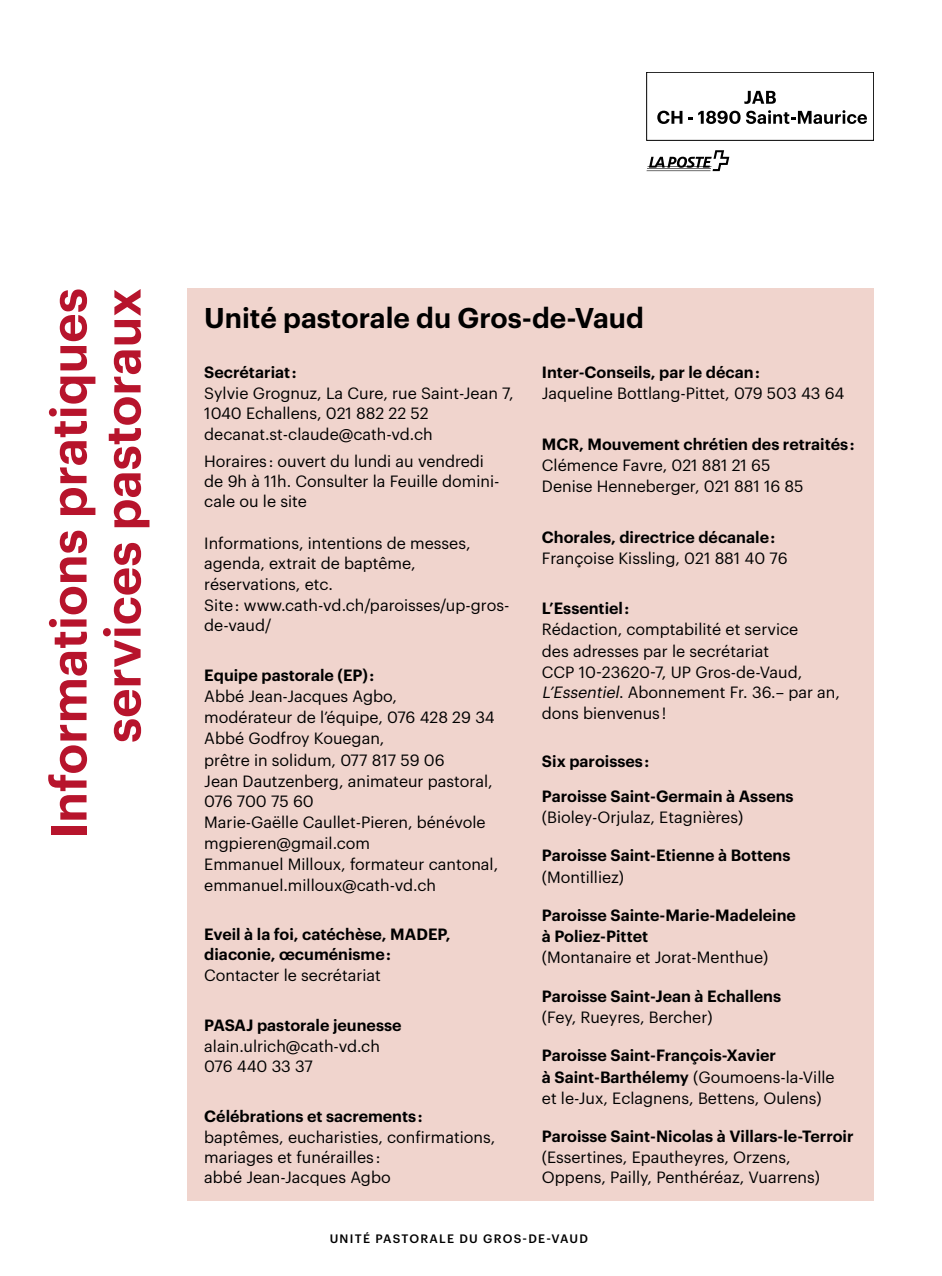
<style>
.page{position:relative;width:942px;height:1276px;background:#fff}
.page>*{position:absolute;margin:0;border:0;box-sizing:border-box;transform-origin:0 0}
.t1{font:600 50px/54px "Graphik";color:#b7142c;text-align:right}
.t2{font:600 28px "Graphik";color:#000}
.t3{font:16px/21px "Graphik";color:#000}
.t4{font:600 16px/20px "Graphik";color:#000}
.t5{font:500 12px "Graphik";letter-spacing:.105em;color:#000}
.s1{font-style:italic}
.s2{font-weight:600}
</style>
<div class="page">
<div style="left:187px;top:288px;width:686px;height:912px;background:#f0d4cd"></div>
<svg style="left:744px;top:91px;width:31px;height:13px"></svg>
<svg style="left:657px;top:111px;width:25px;height:13px"></svg>
<svg style="left:698px;top:110px;width:168px;height:14px"></svg>
<div style="left:646px;top:72px;width:227px;height:69px;border:1px solid #000"></div>
<hr style="left:646px;top:170px;width:64px;height:1px;background:#000">
<svg style="left:647px;top:150px;width:82px;height:21px"></svg>
<hr style="left:646px;top:168px;width:64px;height:1px;background:#000">
<h1 class="t1" style="left:37px;top:839px;width:552px;rotate:-90deg">Informations pratiques services pastoraux</h1>
<h2 class="t2" style="left:204px;top:296px;width:441px">Unité pastorale du Gros-de-Vaud</h2>
<p class="t4" style="left:204px;top:361px;width:94px">Secrétariat :</p>
<p class="t3" style="left:204px;top:382px;width:311px">Sylvie Grognuz, La Cure, rue Saint-Jean 7,<br>1040 Echallens, 021 882 22 52 decanat.st-claude@cath-vd.ch</p>
<p class="t3" style="left:204px;top:450px;width:297px;line-height:20px">Horaires : ouvert du lundi au vendredi de 9h à 11h. Consulter la Feuille domini&shy;cale ou le site</p>
<p class="t3" style="left:204px;top:532px;width:306px">Informations, intentions de messes, agenda, extrait de baptême, réservations, etc.<br>Site : www.cath-vd.ch/paroisses/up-gros&shy;de-vaud/</p>
<p class="t4" style="left:204px;top:664px;width:171px">Equipe pastorale (EP) :</p>
<p class="t3" style="left:204px;top:685px;width:295px">Abbé Jean-Jacques Agbo,<br>modérateur de l’équipe, 076 428 29 34<br>Abbé Godfroy Kouegan,<br>prêtre in solidum, 077 817 59 06<br>Jean Dautzenberg, animateur pastoral,<br>076 700 75 60<br>Marie-Gaëlle Caullet-Pieren, bénévole mgpieren@gmail.com<br>Emmanuel Milloux, formateur cantonal, emmanuel.milloux@cath-vd.ch</p>
<p class="t4" style="left:204px;top:922px;width:248px">Eveil à la foi, catéchèse, MADEP, diaconie, œcuménisme :</p>
<p class="t3" style="left:204px;top:963px;width:178px">Contacter le secrétariat</p>
<p class="t4" style="left:204px;top:1013px;width:199px">PASAJ pastorale jeunesse</p>
<p class="t3" style="left:204px;top:1035px;width:177px;line-height:20px">alain.ulrich@cath-vd.ch<br>076 440 33 37</p>
<p class="t4" style="left:204px;top:1105px;width:220px">Célébrations et sacrements :</p>
<p class="t3" style="left:204px;top:1126px;width:292px;line-height:20px">baptêmes, eucharisties, confirmations, mariages et funérailles :<br>abbé Jean-Jacques Agbo</p>
<p class="t4" style="left:541px;top:361px;width:219px">Inter-Conseils, par le décan :</p>
<p class="t3" style="left:541px;top:382px;width:304px">Jaqueline Bottlang-Pittet, 079 503 43 64</p>
<p class="t4" style="left:541px;top:432px;width:314px">MCR, Mouvement chrétien des retraités :</p>
<p class="t3" style="left:541px;top:453px;width:263px">Clémence Favre, 021 881 21 65<br>Denise Henneberger, 021 881 16 85</p>
<p class="t4" style="left:541px;top:525px;width:235px">Chorales, directrice décanale :</p>
<p class="t3" style="left:541px;top:546px;width:247px">Françoise Kissling, 021 881 40 76</p>
<p class="t4" style="left:541px;top:597px;width:89px">L’Essentiel :</p>
<p class="t3" style="left:541px;top:618px;width:299px">Rédaction, comptabilité et service<br>des adresses par le secrétariat<br>CCP 10-23620-7, UP Gros-de-Vaud,<br><span class="s1">L’Essentiel</span>. Abonnement Fr. 36.– par an, dons bienvenus !</p>
<p class="t4" style="left:541px;top:743px;width:253px;line-height:34.4px">Six paroisses :<br>Paroisse Saint-Germain à Assens</p>
<p class="t3" style="left:541px;top:805px;width:203px">(Bioley-Orjulaz, Etagnières)</p>
<p class="t4" style="left:541px;top:844px;width:250px">Paroisse Saint-Etienne à Bottens</p>
<p class="t3" style="left:541px;top:865px;width:83px">(Montilliez)</p>
<p class="t4" style="left:541px;top:903px;width:255px;line-height:21.2px">Paroisse Sainte-Marie-Madeleine à Poliez-Pittet</p>
<p class="t3" style="left:541px;top:945px;width:228px">(Montanaire et Jorat-Menthue)</p>
<p class="t4" style="left:541px;top:984px;width:240px">Paroisse Saint-Jean à Echallens</p>
<p class="t3" style="left:541px;top:1005px;width:172px">(Fey, Rueyres, Bercher)</p>
<p class="t3" style="left:541px;top:1043px;width:294px"><span class="s2">Paroisse Saint-François-Xavier<br>à Saint-Barthélemy</span> (Goumoens-la-Ville et le-Jux, Eclagnens, Bettens, Oulens)</p>
<p class="t4" style="left:541px;top:1125px;width:313px">Paroisse Saint-Nicolas à Villars-le-Terroir</p>
<p class="t3" style="left:541px;top:1146px;width:279px;line-height:20px">(Essertines, Epautheyres, Orzens,<br>Oppens, Pailly, Penthéréaz, Vuarrens)</p>
<p class="t5" style="left:329px;top:1229px;width:260px">UNITÉ PASTORALE DU GROS-DE-VAUD</p>
</div>
